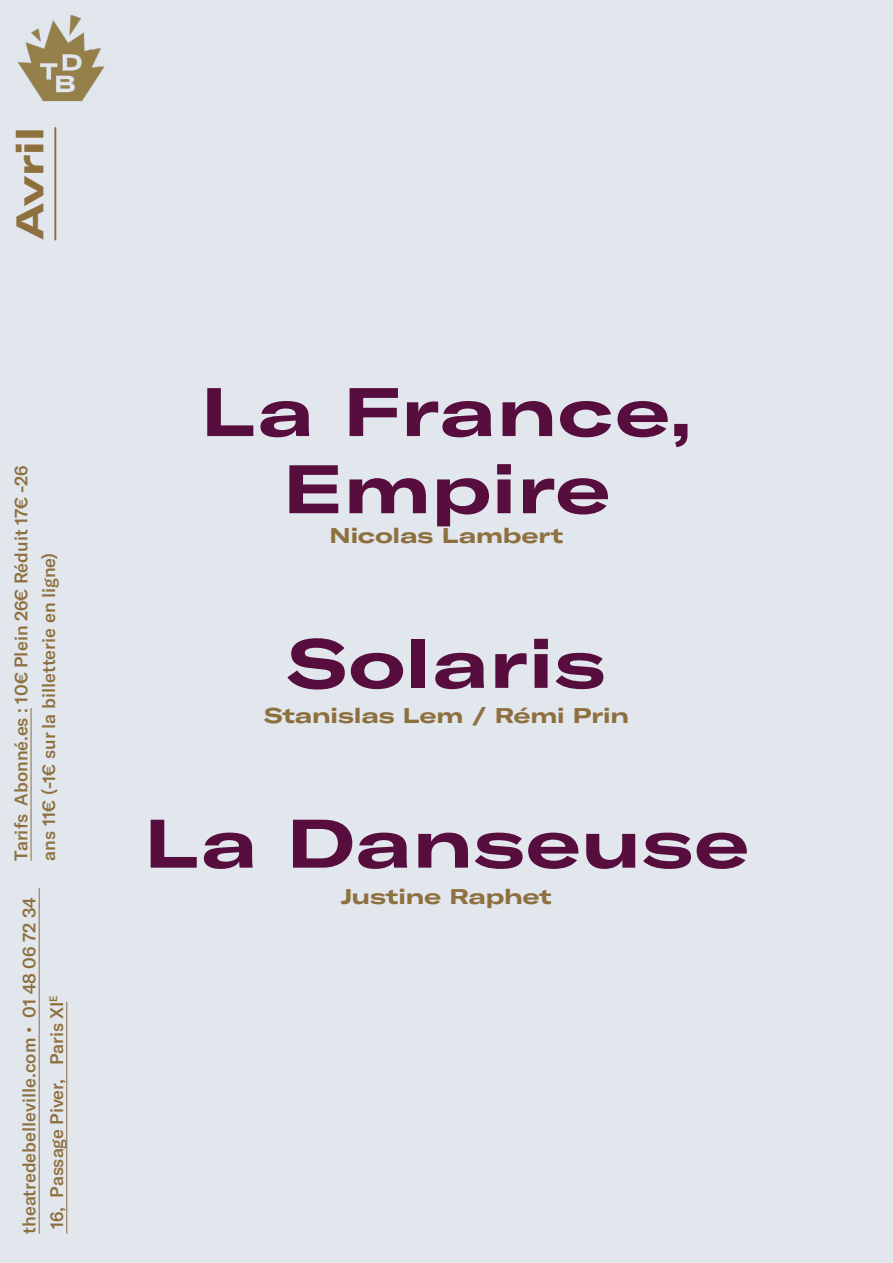
<style>
.page{position:relative;width:893px;height:1263px;background:#fff}
.page>*{position:absolute;margin:0;border:0;box-sizing:border-box;transform-origin:0 0}
.t1{font:700 expanded 67.5px/77.1px "GT America";letter-spacing:.02em;color:#570e3e;text-align:center}
.t2{font:700 expanded 37.95px "GT America";letter-spacing:-.005em;color:#8e703e}
.t3{font:700 expanded 21px "GT America";letter-spacing:-.005em;color:#8e703e}
.t4{font:500 18px/27.6px "GT America";color:#8e703e}
</style>
<div class="page">
<div style="left:1px;top:0;width:892px;height:1263px;background:#e2e6ed"></div>
<hr style="left:39px;top:888px;width:1px;height:345px;background:#8e703e">
<hr style="left:66px;top:1002px;width:1px;height:231px;background:#8e703e">
<hr style="left:54px;top:127px;width:2px;height:113px;background:#8e703e">
<hr style="left:31px;top:708px;width:1px;height:153px;background:#8e703e">
<img style="left:18px;top:15px;width:87px;height:87px">
<h2 class="t2" style="left:6px;top:240px;width:115px;rotate:-90deg">Avril</h2>
<p class="t4" style="left:7px;top:861px;width:396px;rotate:-90deg">Tarifs Abonné.es : 10€ Plein 26€ Réduit 17€ -26 ans 11€ (-1€ sur la billetterie en ligne)</p>
<p class="t4" style="left:15px;top:1233px;width:338px;rotate:-90deg">theatredebelleville.com • 01 48 06 72 34<br>16, Passage Piver, Paris XI<sup>E</sup></p>
<h1 class="t1" style="left:201px;top:373px;width:492px">La France,<br>Empire</h1>
<p class="t3" style="left:330px;top:523px;width:235px">Nicolas Lambert</p>
<h1 class="t1" style="left:287px;top:625px;width:320px">Solaris</h1>
<p class="t3" style="left:264px;top:702px;width:366px">Stanislas Lem / Rémi Prin</p>
<h1 class="t1" style="left:144px;top:804px;width:606px">La Danseuse</h1>
<p class="t3" style="left:341px;top:884px;width:212px">Justine Raphet</p>
</div>
